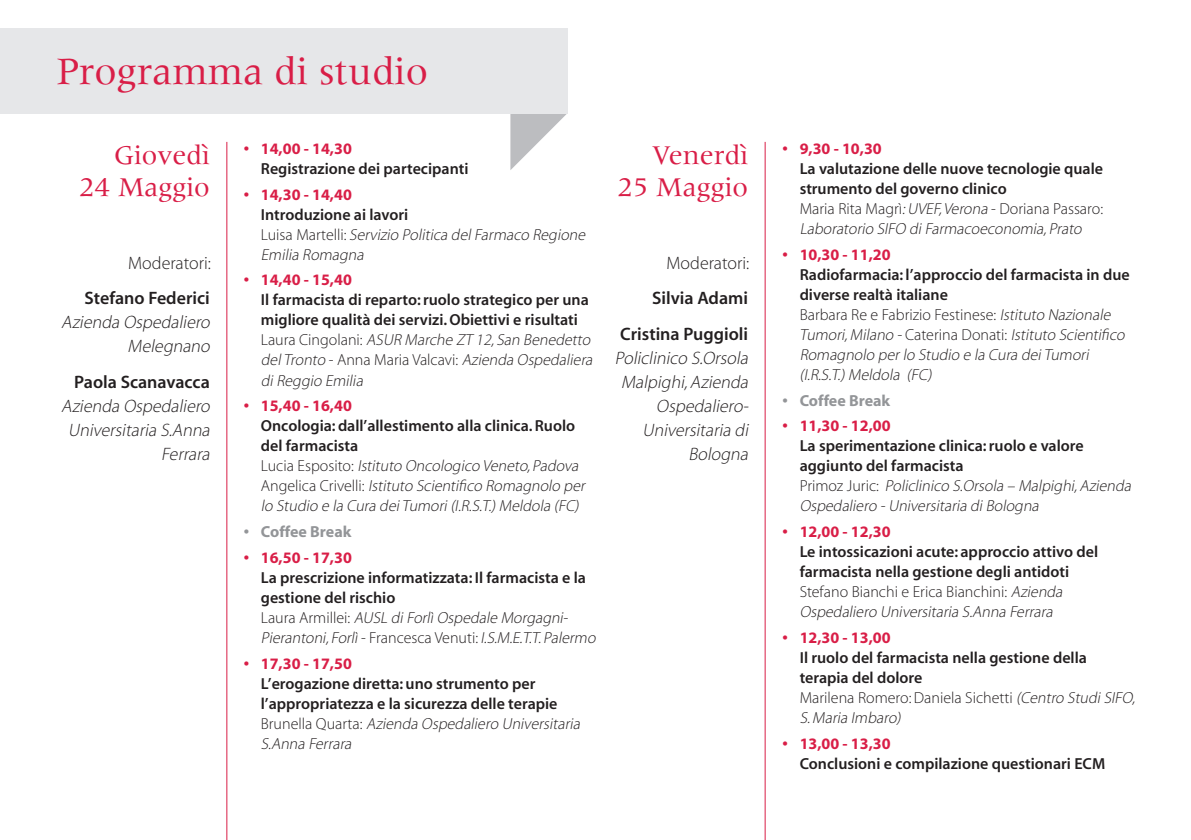
<style>
.page{position:relative;width:1191px;height:840px;background:#fff}
.page>*{position:absolute;margin:0;border:0;box-sizing:border-box;transform-origin:0 0}
.t1{font:40px "Meridien";color:#d91e47}
.t2{font:28px/32px "Meridien";color:#d91e47;text-align:right}
.t3{font:italic 18px/24px "Myriad MM 215 600";color:#231f20;text-align:right}
.t4{font:18px/35.4px "Myriad MM 565 600";color:#231f20;text-align:right}
.t5{font:18px "Myriad MM 215 600";color:#231f20}
.t6{font:italic 16px/20px "Myriad MM 215 600";color:#231f20}
.t7{font:16px/20px "Myriad MM 565 600";color:#231f20}
.t8{font:16px "Myriad MM 700 600";color:#d91e47}
.t9{font:16px "Myriad MM 700 600";color:#939598}
.s1{font-style:normal}
</style>
<div class="page">
<svg style="left:510px;top:113px;width:57px;height:57px"></svg>
<div style="left:0;top:28px;width:567px;height:85px;background:#e6e7e9"></div>
<hr style="left:226px;top:142px;width:1px;height:697px;background:#d91e47">
<hr style="left:764px;top:142px;width:1px;height:697px;background:#d91e47">
<h1 class="t1" style="left:57px;top:49px;width:373px">Programma di studio</h1>
<p class="t8" style="left:244px;top:141px;width:109px">• 14,00 - 14,30</p>
<p class="t7" style="left:261px;top:159px;width:209px">Registrazione dei partecipanti</p>
<p class="t8" style="left:244px;top:186px;width:109px">• 14,30 - 14,40</p>
<p class="t7" style="left:261px;top:205px;width:149px">Introduzione ai lavori</p>
<p class="t6" style="left:261px;top:225px;width:329px"><span class="s1">L u i s a M a r t e l l i :</span> Servizio Politica delFarmaco Regione<br>Emilia Romagna</p>
<p class="t8" style="left:244px;top:272px;width:109px">• 14,40 - 15,40</p>
<p class="t7" style="left:261px;top:291px;width:329px">Il farmacista di reparto: ruolo strategico per una migliore qualità dei servizi. Obiettivi e risultati</p>
<p class="t6" style="left:261px;top:331px;width:336px"><span class="s1">La u ra C i n g o l a n i :</span> ASUR Marche ZT 12,San Benedetto delTronto <span class="s1">- A n n a M a r i a Va l c a v i :</span> Azienda Ospedaliera diReggio Emilia</p>
<p class="t8" style="left:244px;top:398px;width:109px">• 15,40 - 16,40</p>
<p class="t7" style="left:261px;top:416px;width:316px">Oncologia: dall’allestimento alla clinica. Ruolo del farmacista</p>
<p class="t6" style="left:261px;top:456px;width:328px"><span class="s1">L u c i a E s p o s i t o :</span> Istituto Oncologico Veneto,Padova<br><span class="s1">A n g e l i c a C r i ve l l i :</span> Istituto Scientifico Romagnolo per lo Studio e la Cura deiTumori(I.R.S.T.)Meldola (FC)</p>
<p class="t9" style="left:244px;top:523px;width:109px">• Coffee Break</p>
<p class="t8" style="left:244px;top:549px;width:109px">• 16,50 - 17,30</p>
<p class="t7" style="left:261px;top:568px;width:327px">La prescrizione informatizzata: Il farmacista e la gestione del rischio</p>
<p class="t6" style="left:261px;top:608px;width:339px"><span class="s1">La u ra A r m i l l e i :</span> AUSL diForlìOspedale Morgagni-<br>Pierantoni,Forlì<span class="s1">- F ra n c e s c a Ve n u t i :</span> I.S.M.E.T.T.Palermo</p>
<p class="t8" style="left:244px;top:655px;width:109px">• 17,30 - 17,50</p>
<p class="t7" style="left:261px;top:673px;width:298px">L’erogazione diretta: uno strumento per l’appropriatezza e la sicurezza delle terapie</p>
<p class="t6" style="left:261px;top:713px;width:324px"><span class="s1">Br u n e l l a Q u a rt a :</span> Azienda Ospedaliero Universitaria<br>S.Anna Ferrara</p>
<h2 class="t2" style="left:79px;top:139px;width:132px">Giovedì<br>24 Maggio</h2>
<h2 class="t2" style="left:617px;top:139px;width:132px">Venerdì<br>25 Maggio</h2>
<p class="t5" style="left:128px;top:254px;width:85px">Moderatori:</p>
<p class="t4" style="left:85px;top:281px;width:127px">Stefano Federici</p>
<p class="t3" style="left:61px;top:311px;width:153px">Azienda Ospedaliero<br>Melegnano</p>
<p class="t4" style="left:74px;top:364px;width:137px">Paola Scanavacca</p>
<p class="t3" style="left:61px;top:394px;width:153px">Azienda Ospedaliero<br>Universitaria S.Anna<br>Ferrara</p>
<p class="t5" style="left:666px;top:254px;width:85px">Moderatori:</p>
<p class="t4" style="left:620px;top:281px;width:129px">Silvia Adami<br>Cristina Puggioli</p>
<p class="t3" style="left:615px;top:346px;width:138px">Policlinico S.Orsola<br>Malpighi,Azienda<br>Ospedaliero-<br>Universitaria di<br>Bologna</p>
<p class="t8" style="left:782px;top:141px;width:101px">• 9,30 - 10,30</p>
<p class="t7" style="left:799px;top:159px;width:305px">La valutazione delle nuove tecnologie quale strumento del governo clinico</p>
<p class="t6" style="left:799px;top:199px;width:305px"><span class="s1">Maria Rita Magrì</span>:UVEF,Verona <span class="s1">- Doriana Passaro:<br></span>Laboratorio SIFO diFarmacoeconomia,Prato</p>
<p class="t8" style="left:782px;top:246px;width:109px">• 10,30 - 11,20</p>
<p class="t7" style="left:799px;top:265px;width:331px">Radiofarmacia: l’approccio del farmacista in due diverse realtà italiane</p>
<p class="t6" style="left:799px;top:305px;width:329px"><span class="s1">Barbara Re e Fabrizio Festinese:</span> Istituto Nazionale Tumori,Milano -<span class="s1">C a t e r i n a D o n a t i :</span> Istituto Scientifico Romagnolo perlo Studio e la Cura deiTumori (I.R.S.T.)Meldola (FC)</p>
<p class="t9" style="left:782px;top:392px;width:109px">• Coffee Break</p>
<p class="t8" style="left:782px;top:418px;width:109px">• 11,30 - 12,00</p>
<p class="t7" style="left:799px;top:436px;width:285px">La sperimentazione clinica: ruolo e valore aggiunto del farmacista</p>
<p class="t6" style="left:799px;top:476px;width:336px"><span class="s1">P r i m oz J u r i c :</span> Policlinico S.Orsola – Malpighi,Azienda<br>Ospedaliero -Universitaria diBologna</p>
<p class="t8" style="left:782px;top:523px;width:109px">• 12,00 - 12,30</p>
<p class="t7" style="left:799px;top:542px;width:300px">Le intossicazioni acute: approccio attivo del farmacista nella gestione degli antidoti</p>
<p class="t6" style="left:799px;top:582px;width:267px"><span class="s1">Stefano Bianchi e Erica Bianchini:</span> Azienda<br>Ospedaliero Universitaria S.Anna Ferrara</p>
<p class="t8" style="left:782px;top:629px;width:109px">• 12,30 - 13,00</p>
<p class="t7" style="left:799px;top:648px;width:289px">Il ruolo del farmacista nella gestione della terapia del dolore</p>
<p class="t6" style="left:799px;top:688px;width:340px"><span class="s1">Marilena Romero: Daniela Sichetti</span> (Centro StudiSIFO,<br>S.Maria Imbaro)</p>
<p class="t8" style="left:782px;top:735px;width:109px">• 13,00 - 13,30</p>
<p class="t7" style="left:799px;top:753px;width:307px">Conclusioni e compilazione questionari ECM</p>
</div>
